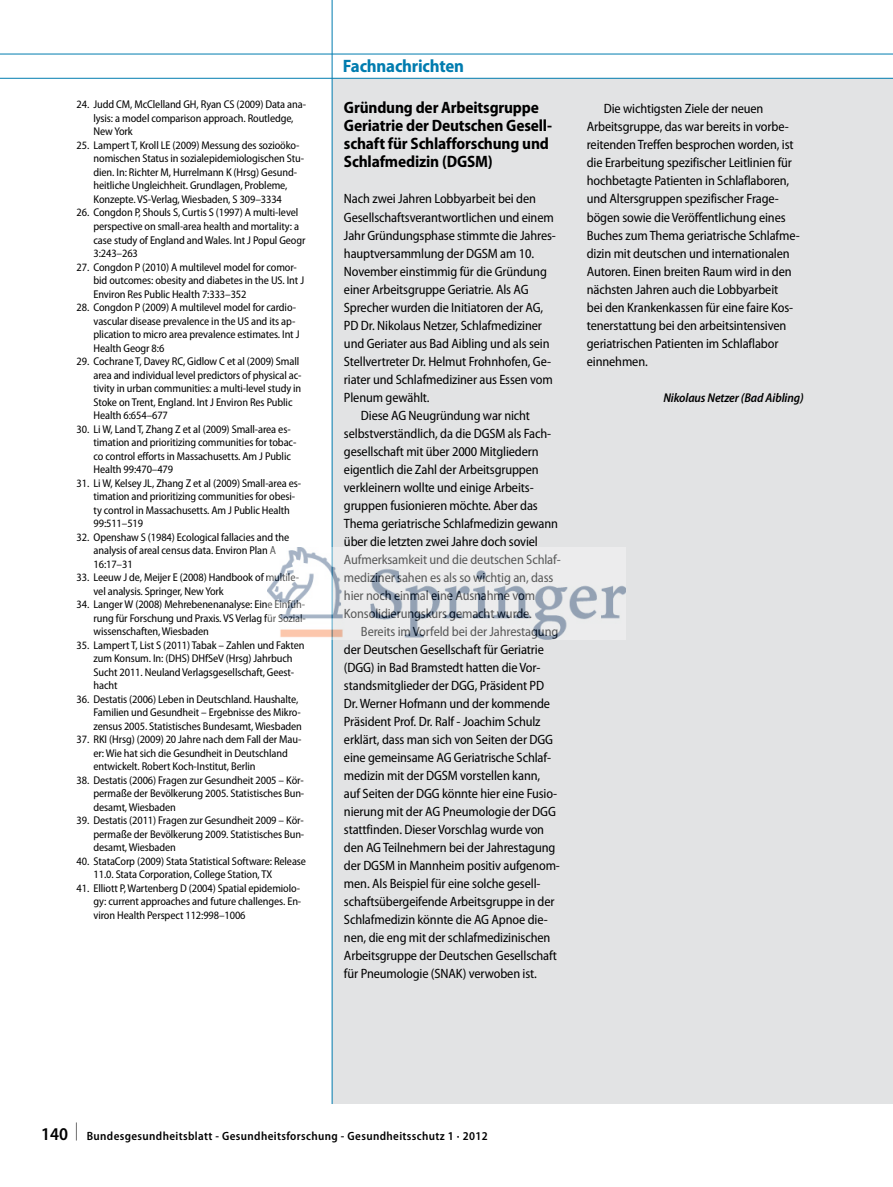
<style>
.page{position:relative;width:893px;height:1187px;background:#fff}
.page>*{position:absolute;margin:0;border:0;box-sizing:border-box;transform-origin:0 0}
._001_rubrik{font:700 semi-condensed 18px "Myriad Pro";letter-spacing:-.01em;color:#007caf}
._302_BB_FN_headline{font:700 semi-condensed 16.5px/18px "Myriad Pro";letter-spacing:-.01em;color:#000}
._307_BB_FN_text_mit{font:semi-condensed 13.5px/18px "Myriad Pro";letter-spacing:-.01em;color:#000}
._308_BB_FN_autor_que{font:italic 600 semi-condensed 12.75px "Myriad Pro";letter-spacing:-.01em;color:#000}
.t1{font:600 semi-condensed 12px "Myriad Pro";letter-spacing:.03em;color:#000}
._023_literatur{font:semi-condensed 11.25px/13.5px "Myriad Pro";letter-spacing:-.01em;color:#000}
.s1{font-size:18px}
</style>
<div class="page">
<div style="left:332px;top:78px;width:561px;height:1025px;background:#e2e3e4"></div>
<hr style="left:332px;top:0;width:1px;height:1103px;background:#007caf">
<hr style="left:0;top:54px;width:893px;height:1px;background:#007caf">
<hr style="left:0;top:78px;width:893px;height:1px;background:#007caf">
<img style="left:268px;top:547px;width:357px;height:93px">
<p class="_023_literatur" style="left:94px;top:98px;width:214px;text-indent:-17px">24. Judd CM, McClelland GH, Ryan CS (2009) Data ana&shy;lysis: a model comparison approach. Routledge,<br>NewYork</p>
<p class="_023_literatur" style="left:94px;top:139px;width:212px;text-indent:-17px">25. Lampert T, Kroll LE (2009) Messung des sozioöko&shy;nomischen Status in sozialepidemiologischen Stu&shy;dien. In: Richter M, Hurrelmann K (Hrsg) Gesund&shy;heitliche Ungleichheit. Grundlagen, Probleme, Konzepte. VS-Verlag,Wiesbaden, S 309–3334</p>
<p class="_023_literatur" style="left:94px;top:206px;width:213px;text-indent:-17px">26. Congdon P, Shouls S, Curtis S (1997) A multi-level perspective on small-area health and mortality: a case study of England andWales. Int J Popul Geogr 3:243–263</p>
<p class="_023_literatur" style="left:94px;top:260px;width:212px;text-indent:-17px">27. Congdon P (2010) A multilevel model for comor&shy;bid outcomes: obesity and diabetes in the US. Int J<br>Environ Res Public Health 7:333–352</p>
<p class="_023_literatur" style="left:94px;top:301px;width:207px;text-indent:-17px">28. Congdon P (2009) A multilevel model for cardio&shy;vascular disease prevalence in the US and its ap&shy;plication to micro area prevalence estimates. Int J Health Geogr 8:6</p>
<p class="_023_literatur" style="left:94px;top:355px;width:210px;text-indent:-17px">29. Cochrane T, Davey RC, Gidlow C et al (2009) Small area and individual level predictors of physical ac&shy;tivity in urban communities: a multi-level study in Stoke on Trent, England. Int J Environ Res Public Health 6:654–677</p>
<p class="_023_literatur" style="left:94px;top:422px;width:204px;text-indent:-17px">30. LiW, Land T, Zhang Z et al (2009) Small-area es&shy;timation and prioritizing communities for tobac&shy;co control efforts in Massachusetts. Am J Public Health 99:470–479</p>
<p class="_023_literatur" style="left:94px;top:476px;width:209px;text-indent:-17px">31. LiW, Kelsey JL, Zhang Z et al (2009) Small-area es&shy;timation and prioritizing communities for obesi&shy;ty control in Massachusetts. Am J Public Health 99:511–519</p>
<p class="_023_literatur" style="left:94px;top:530px;width:197px;text-indent:-17px">32. Openshaw S (1984) Ecological fallacies and the analysis of areal census data. Environ Plan A<br>16:17–31</p>
<p class="_023_literatur" style="left:94px;top:571px;width:207px;text-indent:-17px">33. Leeuw J de, Meijer E (2008) Handbook of multile&shy;vel analysis. Springer, NewYork</p>
<p class="_023_literatur" style="left:94px;top:598px;width:214px;text-align:justify;text-indent:-17px">34. LangerW (2008) Mehrebenenanalyse: Eine Einfüh&shy;rung für Forschung und Praxis. VS Verlag für Sozial&shy;wissenschaften,Wiesbaden</p>
<p class="_023_literatur" style="left:94px;top:638px;width:212px;text-indent:-17px">35. Lampert T, List S (2011) Tabak – Zahlen und Fakten zum Konsum. In: (DHS) DHfSeV (Hrsg) Jahrbuch Sucht 2011. Neuland Verlagsgesellschaft, Geest&shy;hacht</p>
<p class="_023_literatur" style="left:94px;top:692px;width:210px;text-indent:-17px">36. Destatis (2006) Leben in Deutschland. Haushalte,<br>Familien und Gesundheit – Ergebnisse des Mikro&shy;zensus 2005. Statistisches Bundesamt,Wiesbaden</p>
<p class="_023_literatur" style="left:94px;top:733px;width:209px;text-indent:-17px">37. RKI (Hrsg) (2009) 20 Jahre nach dem Fall der Mau&shy;er:Wie hat sich die Gesundheit in Deutschland entwickelt. Robert Koch-Institut, Berlin</p>
<p class="_023_literatur" style="left:94px;top:773px;width:212px;text-align:justify;text-indent:-17px">38. Destatis (2006) Fragen zur Gesundheit 2005 – Kör&shy;permaße der Bevölkerung 2005. Statistisches Bun&shy;desamt,Wiesbaden</p>
<p class="_023_literatur" style="left:94px;top:814px;width:212px;text-align:justify;text-indent:-17px">39. Destatis (2011) Fragen zur Gesundheit 2009 – Kör&shy;permaße der Bevölkerung 2009. Statistisches Bun&shy;desamt,Wiesbaden</p>
<p class="_023_literatur" style="left:94px;top:854px;width:214px;text-indent:-17px">40. StataCorp (2009) Stata Statistical Software: Release<br>11.0. Stata Corporation, College Station, TX</p>
<p class="_023_literatur" style="left:94px;top:881px;width:209px;text-align:justify;text-indent:-17px">41. Elliott P,Wartenberg D (2004) Spatial epidemiolo&shy;gy: current approaches and future challenges. En&shy;viron Health Perspect 112:998–1006</p>
<p class="_001_rubrik" style="left:343px;top:55px;width:123px">Fachnachrichten</p>
<p class="_302_BB_FN_headline" style="left:344px;top:99px;width:210px">Gründung der Arbeitsgruppe<br>Geriatrie der Deutschen Gesell&shy;schaft für Schlafforschung und<br>Schlafmedizin (DGSM)</p>
<p class="_307_BB_FN_text_mit" style="left:344px;top:190px;width:213px">Nach zwei Jahren Lobbyarbeit bei den Gesellschaftsverantwortlichen und einem Jahr Gründungsphase stimmte die Jahres&shy;hauptversammlung der DGSM am 10.<br>November einstimmig für die Gründung einer Arbeitsgruppe Geriatrie. Als AG Sprecher wurden die Initiatoren der AG, PD Dr. Nikolaus Netzer, Schlafmediziner und Geriater aus Bad Aibling und als sein Stellvertreter Dr. Helmut Frohnhofen, Ge&shy;riater und Schlafmediziner aus Essen vom Plenum gewählt.</p>
<p class="_307_BB_FN_text_mit" style="left:344px;top:406px;width:218px;text-indent:17px">Diese AG Neugründung war nicht selbstverständlich, da die DGSM als Fach&shy;gesellschaft mit über 2000 Mitgliedern eigentlich die Zahl der Arbeitsgruppen verkleinern wollte und einige Arbeits&shy;gruppen fusionieren möchte. Aber das Thema geriatrische Schlafmedizin gewann über die letzten zwei Jahre doch soviel Aufmerksamkeit und die deutschen Schlaf&shy;mediziner sahen es als so wichtig an, dass hier noch einmal eine Ausnahme vom Konsolidierungskurs gemacht wurde.</p>
<p class="_307_BB_FN_text_mit" style="left:344px;top:622px;width:217px;text-indent:17px">Bereits imVorfeld bei der Jahrestagung der Deutschen Gesellschaft für Geriatrie (DGG) in Bad Bramstedt hatten die Vor&shy;standsmitglieder der DGG, Präsident PD Dr.Werner Hofmann und der kommende Präsident Prof. Dr. Ralf - Joachim Schulz erklärt, dass man sich von Seiten der DGG eine gemeinsame AG Geriatrische Schlaf&shy;medizin mit der DGSM vorstellen kann, auf Seiten der DGG könnte hier eine Fusio&shy;nierung mit der AG Pneumologie der DGG stattfinden. Dieser Vorschlag wurde von den AGTeilnehmern bei der Jahrestagung der DGSM in Mannheim positiv aufgenom&shy;men. Als Beispiel für eine solche gesell&shy;schaftsübergeifende Arbeitsgruppe in der Schlafmedizin könnte die AG Apnoe die&shy;nen, die eng mit der schlafmedizinischen Arbeitsgruppe der Deutschen Gesellschaft für Pneumologie (SNAK) verwoben ist.</p>
<p class="_307_BB_FN_text_mit" style="left:587px;top:100px;width:215px;text-indent:17px">Die wichtigsten Ziele der neuen Arbeitsgruppe, das war bereits in vorbe&shy;reitenden Treffen besprochen worden, ist die Erarbeitung spezifischer Leitlinien für hochbetagte Patienten in Schlaflaboren, und Altersgruppen spezifischer Frage&shy;bögen sowie die Veröffentlichung eines Buches zumThema geriatrische Schlafme&shy;dizin mit deutschen und internationalen Autoren. Einen breiten Raum wird in den nächsten Jahren auch die Lobbyarbeit<br>bei den Krankenkassen für eine faire Kos&shy;tenerstattung bei den arbeitsintensiven geriatrischen Patienten im Schlaflabor einnehmen.</p>
<p class="_308_BB_FN_autor_que" style="left:663px;top:390px;width:142px">Nikolaus Netzer (Bad Aibling)</p>
<p class="t1" style="left:41px;top:1129px;width:448px"><span class="s1">140 </span><sup>|</sup> Bundesgesundheitsblatt - Gesundheitsforschung - Gesundheitsschutz 1 · 2012</p>
</div>
